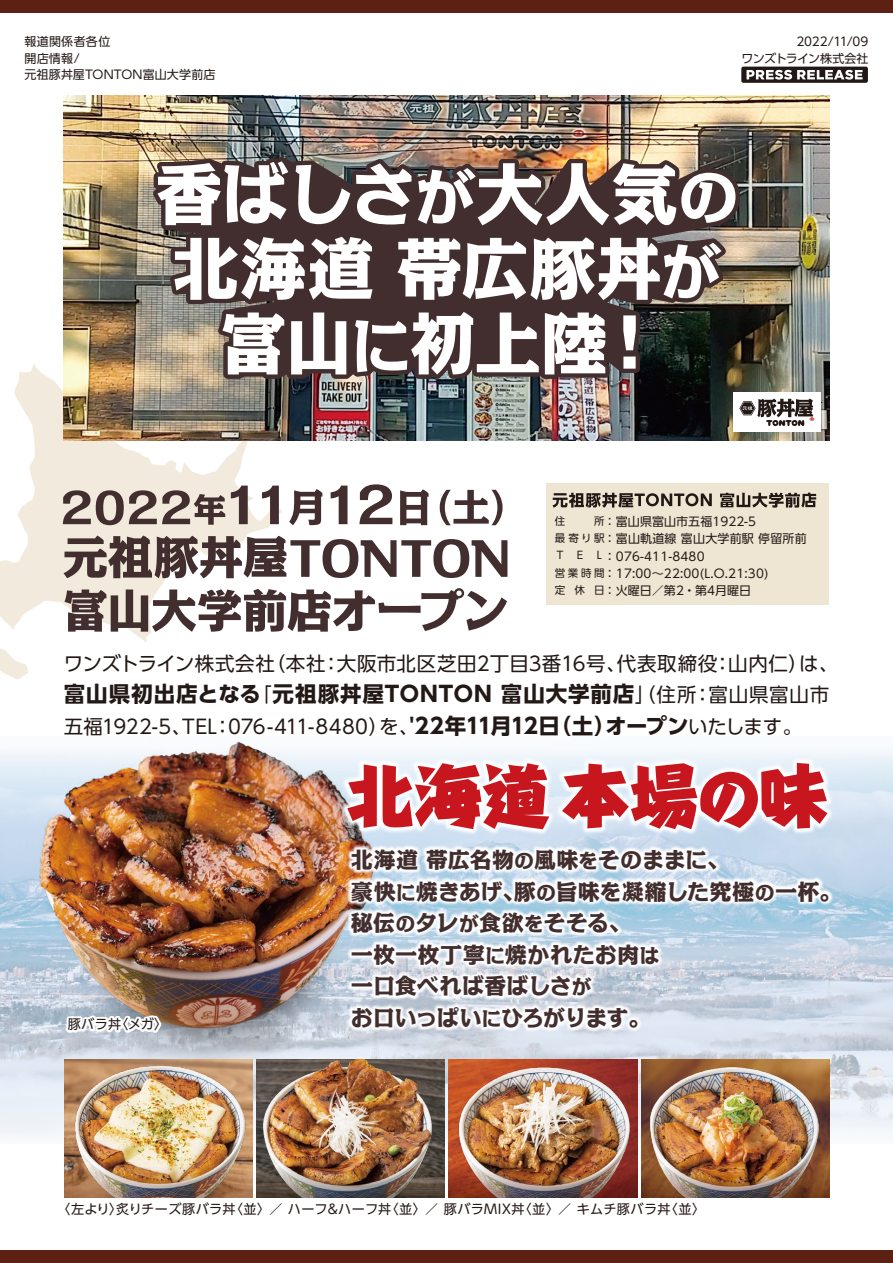
<style>
.page{position:relative;width:893px;height:1263px;background:#fff}
.page>*{position:absolute;margin:0;border:0;box-sizing:border-box;transform-origin:0 0}
.t1{font:800 68.1px "Harucraft Std";color:#c8161e}
.t2{font:800 21.6px/31.5px "Kakumin Pro";letter-spacing:.02em;color:#422e2e}
.t3{font:700 21.45px "UD Shin Go Pro";letter-spacing:.045em;color:#221815}
.t4{font:19.5px "UD Shin Go Pro";letter-spacing:-.02em;color:#221815}
.t5{font:19.5px "UD Shin Go Pro";letter-spacing:.015em;color:#221815}
.t6{font:13.2px "UD Shin Go Pro";letter-spacing:.025em;color:#221815}
.t7{font:12px/17.2px "UD Shin Go Pro";letter-spacing:.015em;color:#221815}
.t8{font:12px/16.5px "UD Shin Go Pro";letter-spacing:-.035em;color:#221815;text-align:right}
.t9{font:10.5px/17.2px "UD Shin Go Pro";letter-spacing:.275em;color:#221815;text-align:justify}
.s1{font-weight:400;font-size:19.5px}
.s2{font-weight:700;font-size:21.45px}
.s3{font-size:61.35px}
.s4{font-size:19.5px}
</style>
<div class="page">
<div style="left:547px;top:483px;width:282px;height:122px;background:#eee5d2"></div>
<div style="left:0;top:0;width:893px;height:13px;background:#5d2113"></div>
<img style="left:0;top:551px;width:893px;height:647px">
<svg style="left:0;top:364px;width:282px;height:344px"></svg>
<div style="left:0;top:1250px;width:893px;height:13px;background:#5d2113"></div>
<img style="left:10px;top:666px;width:391px;height:532px">
<img style="left:64px;top:95px;width:765px;height:346px">
<svg style="left:63px;top:1005px;width:101px;height:34px"></svg>
<svg style="left:64px;top:588px;width:443px;height:44px"></svg>
<svg style="left:64px;top:535px;width:443px;height:43px"></svg>
<svg style="left:63px;top:490px;width:162px;height:35px;background:#a1948d"></svg>
<svg style="left:231px;top:486px;width:17px;height:38px"></svg>
<svg style="left:262px;top:486px;width:17px;height:38px"></svg>
<svg style="left:289px;top:489px;width:33px;height:36px"></svg>
<svg style="left:331px;top:486px;width:17px;height:38px"></svg>
<svg style="left:359px;top:484px;width:33px;height:40px"></svg>
<svg style="left:400px;top:489px;width:29px;height:36px"></svg>
<svg style="left:440px;top:490px;width:63px;height:35px"></svg>
<img style="left:292px;top:892px;width:596px;height:195px">
<img style="left:286px;top:701px;width:603px;height:191px">
<div style="left:733px;top:392px;width:88px;height:40px;background:#fff"></div>
<svg style="left:739px;top:399px;width:75px;height:27px"></svg>
<div style="left:741px;top:67px;width:127px;height:16px;background:#221815;border-radius:2px"></div>
<svg style="left:747px;top:70px;width:116px;height:10px"></svg>
<svg style="left:553px;top:493px;width:159px;height:15px"></svg>
<svg style="left:720px;top:493px;width:96px;height:15px"></svg>
<img style="left:64px;top:1059px;width:188px;height:106px">
<img style="left:64px;top:1165px;width:188px;height:32px">
<img style="left:256px;top:1059px;width:189px;height:106px">
<img style="left:256px;top:1165px;width:189px;height:32px">
<img style="left:449px;top:1059px;width:188px;height:106px">
<img style="left:449px;top:1165px;width:188px;height:32px">
<img style="left:641px;top:1059px;width:188px;height:106px">
<img style="left:641px;top:1165px;width:188px;height:32px">
<img style="left:146px;top:151px;width:598px;height:235px">
<p class="t7" style="left:25px;top:33px;width:192px;line-height:16.5px">報道関係者各位<br>開店情報/<br>元祖豚丼屋TONTON富山大学前店</p>
<p class="t8" style="left:741px;top:33px;width:129px">2022/11/09<br>ワンズトライン株式会社</p>
<p class="t9" style="left:555px;top:512px;width:12px">住</p>
<p class="t7" style="left:604px;top:513px;width:205px">：富山県富山市五福1922-5<br>：富山軌道線富山大学前駅停留所前：076-411-8480<br>：17:00～22:00(L.O.21:30)<br>：火曜日／第2・第4月曜日</p>
<p class="t9" style="left:555px;top:512px;width:51px;text-indent:39px">所最寄り駅ＴＥＬ営業時間定休日</p>
<h3 class="t5" style="left:64px;top:647px;width:776px">ワンズトライン株式会社（本社：大阪市北区芝田2丁目3番16号、代表取締役：山内仁）は、</h3>
<h3 class="t3" style="left:64px;top:676px;width:767px">富山県初出店となる<span class="s1">「</span>元祖豚丼屋TONTON 富山大学前店<span class="s1">」（住所：富山県富山市</span></h3>
<h3 class="t4" style="left:64px;top:710px;width:740px">五福1922-5、TEL：076-411-8480）を、<span class="s2">'22年11月12日（土）オープン</span>いたします。</h3>
<p class="t6" style="left:68px;top:1014px;width:101px">豚バラ丼〈メガ〉</p>
<h1 class="t1" style="left:346px;top:744px;width:483px">北海道本場<span class="s3">の</span>味</h1>
<h2 class="t2" style="left:351px;top:842px;width:492px">北海道 帯広名物<span class="s4">の</span>風味<span class="s4">を</span>そのままに、<br>豪快<span class="s4">に</span>焼きあげ、豚<span class="s4">の</span>旨味を凝縮した究極<span class="s4">の</span>一杯。秘伝<span class="s4">の</span>タレ<span class="s4">が</span>食欲<span class="s4">を</span>そそる、<br>一枚一枚丁寧<span class="s4">に</span>焼かれたお肉<span class="s4">は<br></span>一口食べれば香ばしさ<span class="s4">が<br></span>お口いっぱい<span class="s4">に</span>ひろがります。</h2>
<p class="t6" style="left:57px;top:1199px;width:649px">〈左より〉炙りチーズ豚バラ丼〈並〉／ ハーフ&amp;ハーフ丼〈並〉／ 豚バラMIX丼〈並〉／ キムチ豚バラ丼〈並〉</p>
</div>
